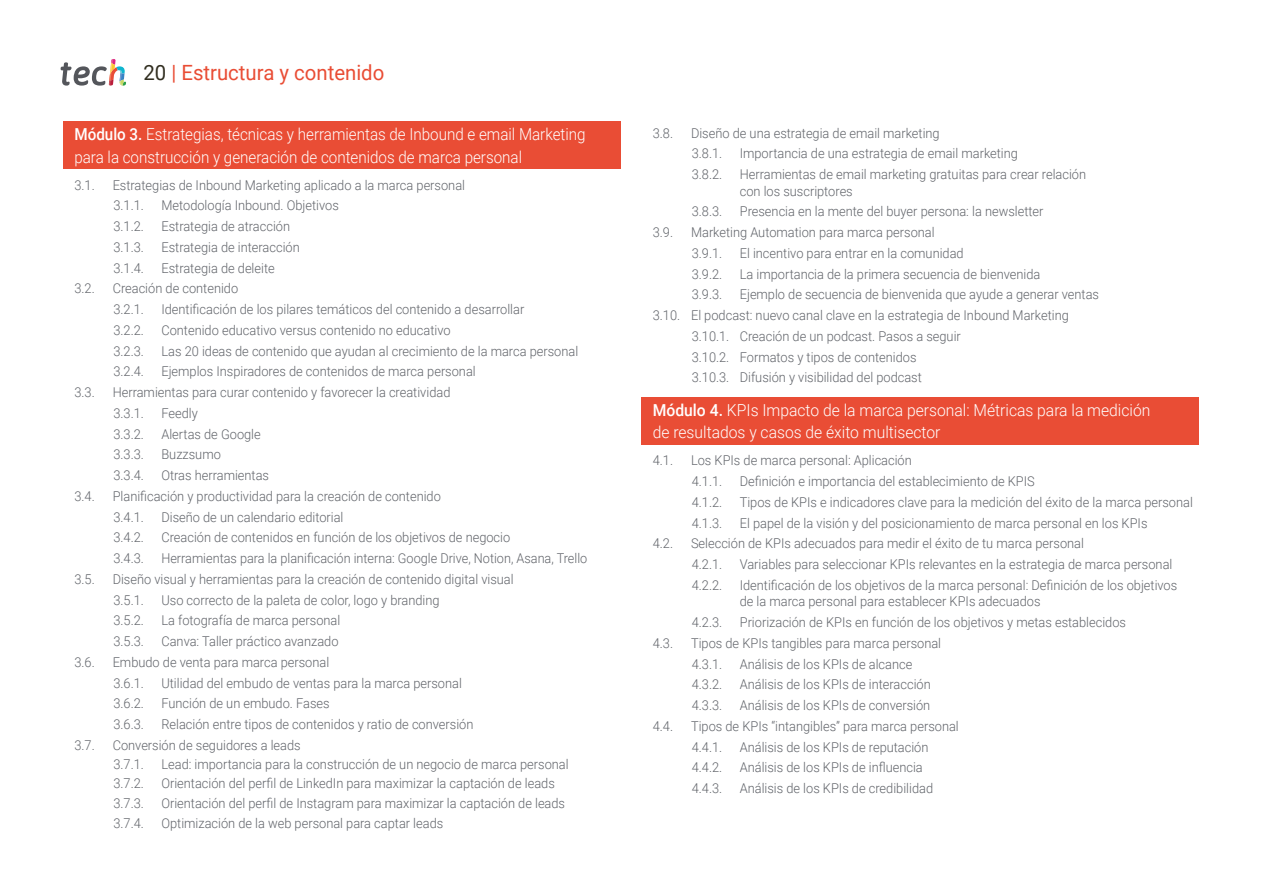
<style>
.page{position:relative;width:1263px;height:893px;background:#fff}
.page>*{position:absolute;margin:0;border:0;box-sizing:border-box;transform-origin:0 0}
.t1{font:21px "Roboto";color:#e94d35}
.t2{font:300 16.5px/22.5px "Roboto";color:#fff;scale:.92 1}
.t3{font:300 16.5px/22.5px "Roboto";color:#fff;scale:.95 1}
.t4{font:300 13.5px/20.7px "Roboto";color:#61646a;scale:.95 1}
.t5{font:300 13.5px "Roboto";color:#61646a;scale:.94 1}
.s1{color:#312e20}
.s2{font-weight:500}
</style>
<div class="page">
<div style="left:63px;top:121px;width:558px;height:48px;background:#e94d35"></div>
<div style="left:642px;top:397px;width:557px;height:47px;background:#e94d35"></div>
<svg style="left:61px;top:59px;width:65px;height:27px"></svg>
<h1 class="t1" style="left:144px;top:57px;width:242px"><span class="s1">20</span> | Estructura y contenido</h1>
<p class="t2" style="left:74px;top:122px;width:557px"><span class="s2">Módulo 3.</span> Estrategias, técnicas y herramientas de Inbound e email Marketing para la construcción y generación de contenidos de marca personal</p>
<p class="t4" style="left:74px;top:174px;width:23px">3.1.</p>
<p class="t4" style="left:113px;top:174px;width:372px">Estrategias de Inbound Marketing aplicado a la marca personal<br>3.1.1.</p>
<p class="t4" style="left:161px;top:195px;width:188px">Metodología Inbound. Objetivos</p>
<p class="t4" style="left:113px;top:215px;width:34px">3.1.2.</p>
<p class="t4" style="left:161px;top:215px;width:137px">Estrategia de atracción</p>
<p class="t4" style="left:113px;top:236px;width:34px">3.1.3.</p>
<p class="t4" style="left:161px;top:236px;width:147px">Estrategia de interacción</p>
<p class="t4" style="left:113px;top:257px;width:34px">3.1.4.</p>
<p class="t4" style="left:161px;top:257px;width:121px">Estrategia de deleite</p>
<p class="t4" style="left:74px;top:278px;width:23px">3.2.</p>
<p class="t4" style="left:113px;top:278px;width:134px">Creación de contenido<br>3.2.1.</p>
<p class="t4" style="left:161px;top:298px;width:383px">Identificación de los pilares temáticos del contenido a desarrollar</p>
<p class="t4" style="left:113px;top:319px;width:34px">3.2.2.</p>
<p class="t4" style="left:161px;top:319px;width:306px">Contenido educativo versus contenido no educativo</p>
<p class="t4" style="left:113px;top:340px;width:34px">3.2.3.</p>
<p class="t4" style="left:161px;top:340px;width:440px">Las 20 ideas de contenido que ayudan al crecimiento de la marca personal</p>
<p class="t4" style="left:113px;top:361px;width:34px">3.2.4.</p>
<p class="t4" style="left:161px;top:361px;width:332px">Ejemplos Inspiradores de contenidos de marca personal</p>
<p class="t4" style="left:74px;top:381px;width:23px">3.3.</p>
<p class="t4" style="left:113px;top:381px;width:357px">Herramientas para curar contenido y favorecer la creatividad<br>3.3.1.</p>
<p class="t4" style="left:161px;top:402px;width:40px">Feedly</p>
<p class="t4" style="left:113px;top:423px;width:34px">3.3.2.</p>
<p class="t4" style="left:161px;top:423px;width:106px">Alertas de Google</p>
<p class="t4" style="left:113px;top:444px;width:34px">3.3.3.</p>
<p class="t4" style="left:161px;top:444px;width:64px">Buzzsumo</p>
<p class="t4" style="left:113px;top:464px;width:34px">3.3.4.</p>
<p class="t4" style="left:161px;top:464px;width:115px">Otras herramientas</p>
<p class="t4" style="left:74px;top:485px;width:23px">3.4.</p>
<p class="t4" style="left:113px;top:485px;width:347px">Planificación y productividad para la creación de contenido<br>3.4.1.</p>
<p class="t4" style="left:161px;top:506px;width:193px">Diseño de un calendario editorial</p>
<p class="t4" style="left:113px;top:527px;width:34px">3.4.2.</p>
<p class="t4" style="left:161px;top:527px;width:369px">Creación de contenidos en función de los objetivos de negocio</p>
<p class="t4" style="left:113px;top:547px;width:34px">3.4.3.</p>
<p class="t5" style="left:161px;top:549px;width:455px">Herramientas para la planificación interna: Google Drive, Notion, Asana, Trello</p>
<p class="t4" style="left:74px;top:568px;width:23px">3.5.</p>
<p class="t4" style="left:113px;top:568px;width:424px">Diseño visual y herramientas para la creación de contenido digital visual<br>3.5.1.</p>
<p class="t4" style="left:161px;top:589px;width:294px">Uso correcto de la paleta de color, logo y branding</p>
<p class="t4" style="left:113px;top:610px;width:34px">3.5.2.</p>
<p class="t4" style="left:161px;top:610px;width:190px">La fotografía de marca personal</p>
<p class="t4" style="left:113px;top:631px;width:34px">3.5.3.</p>
<p class="t4" style="left:161px;top:631px;width:188px">Canva: Taller práctico avanzado</p>
<p class="t4" style="left:74px;top:651px;width:23px">3.6.</p>
<p class="t4" style="left:113px;top:651px;width:229px">Embudo de venta para marca personal<br>3.6.1.</p>
<p class="t4" style="left:161px;top:672px;width:318px">Utilidad del embudo de ventas para la marca personal</p>
<p class="t4" style="left:113px;top:693px;width:34px">3.6.2.</p>
<p class="t4" style="left:161px;top:693px;width:179px">Función de un embudo. Fases</p>
<p class="t4" style="left:113px;top:714px;width:34px">3.6.3.</p>
<p class="t4" style="left:161px;top:714px;width:330px">Relación entre tipos de contenidos y ratio de conversión</p>
<p class="t4" style="left:74px;top:734px;width:23px">3.7.</p>
<p class="t4" style="left:113px;top:735px;width:199px;line-height:19.2px">Conversión de seguidores a leads<br>3.7.1.</p>
<p class="t4" style="left:161px;top:754px;width:430px">Lead: importancia para la construcción de un negocio de marca personal</p>
<p class="t4" style="left:113px;top:773px;width:34px">3.7.2.</p>
<p class="t4" style="left:161px;top:773px;width:416px">Orientación del perfil de LinkedIn para maximizar la captación de leads</p>
<p class="t4" style="left:113px;top:792px;width:34px">3.7.3.</p>
<p class="t4" style="left:161px;top:792px;width:426px">Orientación del perfil de Instagram para maximizar la captación de leads</p>
<p class="t4" style="left:113px;top:813px;width:34px">3.7.4.</p>
<p class="t4" style="left:161px;top:813px;width:298px">Optimización de la web personal para captar leads</p>
<p class="t4" style="left:653px;top:122px;width:23px">3.8.</p>
<p class="t4" style="left:691px;top:122px;width:263px">Diseño de una estrategia de email marketing<br>3.8.1.</p>
<p class="t4" style="left:740px;top:143px;width:294px">Importancia de una estrategia de email marketing</p>
<p class="t4" style="left:692px;top:164px;width:34px">3.8.2.</p>
<p class="t4" style="left:740px;top:166px;width:366px;line-height:16.5px">Herramientas de email marketing gratuitas para crear relación con los suscriptores</p>
<p class="t4" style="left:692px;top:201px;width:34px">3.8.3.</p>
<p class="t4" style="left:740px;top:201px;width:321px">Presencia en la mente del buyer persona: la newsletter</p>
<p class="t4" style="left:653px;top:222px;width:23px">3.9.</p>
<p class="t4" style="left:691px;top:222px;width:258px">Marketing Automation para marca personal<br>3.9.1.</p>
<p class="t4" style="left:740px;top:242px;width:237px">El incentivo para entrar en la comunidad</p>
<p class="t4" style="left:692px;top:263px;width:34px">3.9.2.</p>
<p class="t4" style="left:740px;top:263px;width:318px">La importancia de la primera secuencia de bienvenida</p>
<p class="t4" style="left:692px;top:284px;width:34px">3.9.3.</p>
<p class="t4" style="left:740px;top:284px;width:380px">Ejemplo de secuencia de bienvenida que ayude a generar ventas</p>
<p class="t4" style="left:653px;top:305px;width:439px">3.10. El podcast: nuevo canal clave en la estrategia de Inbound Marketing</p>
<p class="t4" style="left:692px;top:325px;width:285px">3.10.1. Creación de un podcast. Pasos a seguir</p>
<p class="t4" style="left:692px;top:346px;width:238px">3.10.2. Formatos y tipos de contenidos</p>
<p class="t4" style="left:692px;top:367px;width:244px">3.10.3. Difusión y visibilidad del podcast</p>
<p class="t3" style="left:653px;top:398px;width:525px"><span class="s2">Módulo 4.</span> KPIs Impacto de la marca personal: Métricas para la medición de resultados y casos de éxito multisector</p>
<p class="t4" style="left:653px;top:450px;width:23px">4.1.</p>
<p class="t4" style="left:691px;top:450px;width:234px">Los KPIs de marca personal: Aplicación<br>4.1.1.</p>
<p class="t4" style="left:740px;top:470px;width:312px">Definición e importancia del establecimiento de KPIS</p>
<p class="t4" style="left:692px;top:491px;width:34px">4.1.2.</p>
<p class="t4" style="left:740px;top:491px;width:478px">Tipos de KPIs e indicadores clave para la medición del éxito de la marca personal</p>
<p class="t4" style="left:692px;top:512px;width:34px">4.1.3.</p>
<p class="t4" style="left:740px;top:512px;width:431px">El papel de la visión y del posicionamiento de marca personal en los KPIs</p>
<p class="t4" style="left:653px;top:533px;width:23px">4.2.</p>
<p class="t4" style="left:691px;top:533px;width:415px">Selección de KPIs adecuados para medir el éxito de tu marca personal<br>4.2.1.</p>
<p class="t4" style="left:740px;top:553px;width:457px">Variables para seleccionar KPIs relevantes en la estrategia de marca personal</p>
<p class="t4" style="left:692px;top:574px;width:34px">4.2.2.</p>
<p class="t4" style="left:740px;top:576px;width:462px;line-height:16.5px">Identificación de los objetivos de la marca personal: Definición de los objetivos de la marca personal para establecer KPIs adecuados</p>
<p class="t4" style="left:692px;top:611px;width:34px">4.2.3.</p>
<p class="t4" style="left:740px;top:611px;width:408px">Priorización de KPIs en función de los objetivos y metas establecidos</p>
<p class="t4" style="left:653px;top:632px;width:23px">4.3.</p>
<p class="t4" style="left:691px;top:632px;width:265px">Tipos de KPIs tangibles para marca personal<br>4.3.1.</p>
<p class="t4" style="left:740px;top:653px;width:183px">Análisis de los KPIs de alcance</p>
<p class="t4" style="left:692px;top:674px;width:34px">4.3.2.</p>
<p class="t4" style="left:740px;top:674px;width:203px">Análisis de los KPIs de interacción</p>
<p class="t4" style="left:692px;top:694px;width:34px">4.3.3.</p>
<p class="t4" style="left:740px;top:694px;width:202px">Análisis de los KPIs de conversión</p>
<p class="t4" style="left:653px;top:715px;width:23px">4.4.</p>
<p class="t4" style="left:691px;top:715px;width:283px">Tipos de KPIs “intangibles” para marca personal<br>4.4.1.</p>
<p class="t4" style="left:740px;top:736px;width:200px">Análisis de los KPIs de reputación</p>
<p class="t4" style="left:692px;top:757px;width:34px">4.4.2.</p>
<p class="t4" style="left:740px;top:757px;width:194px">Análisis de los KPIs de influencia</p>
<p class="t4" style="left:692px;top:777px;width:34px">4.4.3.</p>
<p class="t4" style="left:740px;top:777px;width:205px">Análisis de los KPIs de credibilidad</p>
</div>
